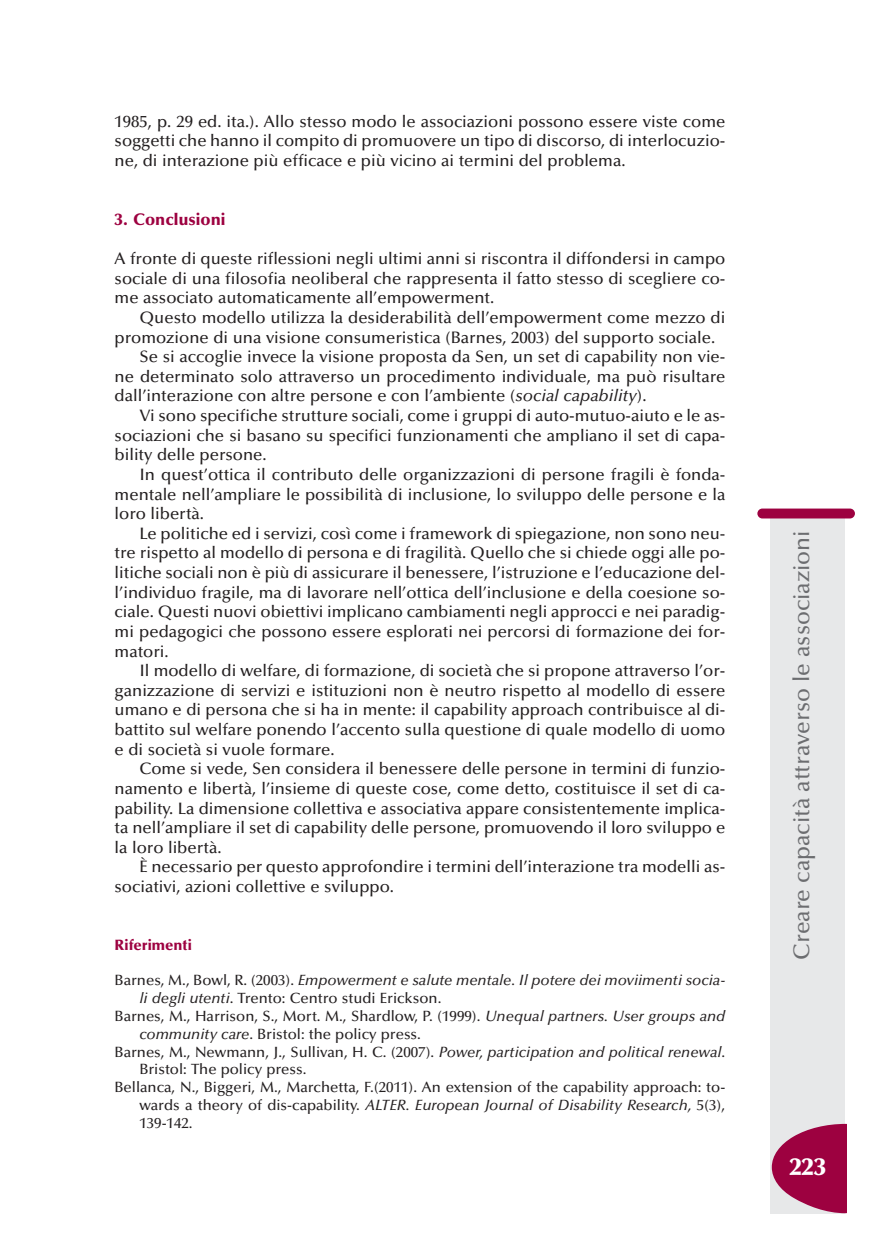
<style>
.page{position:relative;width:869px;height:1241px;background:#fff}
.page>*{position:absolute;margin:0;border:0;box-sizing:border-box;transform-origin:0 0}
.t1{font:900 24.5px "Optima";color:#fff}
.t2{font:500 22.75px "Optima";color:#6c6d70}
.t3{font:500 16.62px/19.6px "Optima";color:#231f20;text-align:justify}
.t4{font:900 16.62px "Optima";color:#9d0140}
.t5{font:500 14.88px "Optima";color:#231f20}
.t6{font:italic 500 14.88px "Optima";color:#231f20}
.t7{font:900 14.88px "Optima";color:#9d0140}
.s1{font-style:italic}
.s2{font-style:normal}
</style>
<div class="page">
<div style="left:770px;top:516px;width:74px;height:697px;background:#e7e8e9"></div>
<div style="left:757px;top:508px;width:97px;height:10px;background:#9d0140;border-radius:5px"></div>
<svg style="left:771px;top:1123px;width:75px;height:89px"></svg>
<p class="t3" style="left:115px;top:113px;width:612px">1985, p. 29 ed. ita.). Allo stesso modo le associazioni possono essere viste come soggetti che hanno il compito di promuovere un tipo di discorso, di interlocuzio&shy;ne, di interazione più efficace e più vicino ai termini del problema.</p>
<p class="t4" style="left:115px;top:212px;width:112px">3. Conclusioni</p>
<p class="t3" style="left:115px;top:250px;width:612px">A fronte di queste riflessioni negli ultimi anni si riscontra il diffondersi in campo sociale di una filosofia neoliberal che rappresenta il fatto stesso di scegliere co&shy;me associato automaticamente all’empowerment.</p>
<p class="t3" style="left:139px;top:309px;width:587px">Questo modello utilizza la desiderabilità dell’empowerment come mezzo di</p>
<p class="t3" style="left:115px;top:329px;width:602px">promozione di una visione consumeristica (Barnes, 2003) del supporto sociale.</p>
<p class="t3" style="left:139px;top:348px;width:587px">Se si accoglie invece la visione proposta da Sen, un set di capability non vie-</p>
<p class="t3" style="left:115px;top:368px;width:612px">ne determinato solo attraverso un procedimento individuale, ma può risultare</p>
<p class="t3" style="left:115px;top:387px;width:533px">dall’interazione con altre persone e con l’ambiente (<span class="s1">social capability</span>).</p>
<p class="t3" style="left:139px;top:407px;width:587px">Vi sono specifiche strutture sociali, come i gruppi di auto-mutuo-aiuto e le as-</p>
<p class="t3" style="left:115px;top:427px;width:612px">sociazioni che si basano su specifici funzionamenti che ampliano il set di capa-</p>
<p class="t3" style="left:115px;top:446px;width:153px">bility delle persone.</p>
<p class="t3" style="left:139px;top:466px;width:587px">In quest’ottica il contributo delle organizzazioni di persone fragili è fonda-</p>
<p class="t3" style="left:115px;top:486px;width:612px">mentale nell’ampliare le possibilità di inclusione, lo sviluppo delle persone e la</p>
<p class="t3" style="left:115px;top:505px;width:91px">loro libertà.</p>
<p class="t3" style="left:139px;top:525px;width:587px">Le politiche ed i servizi, così come i framework di spiegazione, non sono neu-</p>
<p class="t3" style="left:115px;top:544px;width:612px">tre rispetto al modello di persona e di fragilità. Quello che si chiede oggi alle po-</p>
<p class="t3" style="left:115px;top:564px;width:612px">litiche sociali non è più di assicurare il benessere, l’istruzione e l’educazione del-</p>
<p class="t3" style="left:115px;top:584px;width:612px">l’individuo fragile, ma di lavorare nell’ottica dell’inclusione e della coesione so-</p>
<p class="t3" style="left:115px;top:603px;width:612px">ciale. Questi nuovi obiettivi implicano cambiamenti negli approcci e nei paradig-</p>
<p class="t3" style="left:114px;top:623px;width:612px">mi pedagogici che possono essere esplorati nei percorsi di formazione dei for-</p>
<p class="t3" style="left:114px;top:642px;width:56px">matori.</p>
<p class="t3" style="left:139px;top:662px;width:587px">Il modello di welfare, di formazione, di società che si propone attraverso l’or-</p>
<p class="t3" style="left:114px;top:682px;width:612px">ganizzazione di servizi e istituzioni non è neutro rispetto al modello di essere</p>
<p class="t3" style="left:114px;top:701px;width:612px">umano e di persona che si ha in mente: il capability approach contribuisce al di-</p>
<p class="t3" style="left:114px;top:721px;width:612px">battito sul welfare ponendo l’accento sulla questione di quale modello di uomo</p>
<p class="t3" style="left:114px;top:740px;width:221px">e di società si vuole formare.</p>
<p class="t3" style="left:139px;top:760px;width:587px">Come si vede, Sen considera il benessere delle persone in termini di funzio-</p>
<p class="t3" style="left:114px;top:780px;width:612px">namento e libertà, l’insieme di queste cose, come detto, costituisce il set di ca-</p>
<p class="t3" style="left:114px;top:799px;width:612px">pability. La dimensione collettiva e associativa appare consistentemente implica-</p>
<p class="t3" style="left:114px;top:819px;width:612px">ta nell’ampliare il set di capability delle persone, promuovendo il loro sviluppo e</p>
<p class="t3" style="left:114px;top:839px;width:108px">la loro libertà.</p>
<p class="t3" style="left:139px;top:858px;width:587px">È necessario per questo approfondire i termini dell’interazione tra modelli as-</p>
<p class="t3" style="left:114px;top:878px;width:281px">sociativi, azioni collettive e sviluppo.</p>
<p class="t7" style="left:115px;top:938px;width:79px">Riferimenti</p>
<p class="t6" style="left:115px;top:974px;width:612px"><span class="s2">Barnes, M., Bowl, R. (2003).</span> Empowerment e salute mentale. Il potere dei moviimenti socia-</p>
<p class="t5" style="left:139px;top:992px;width:303px"><span class="s1">li degli utenti</span>. Trento: Centro studi Erickson.</p>
<p class="t5" style="left:114px;top:1009px;width:612px">Barnes, M., Harrison, S., Mort. M., Shardlow, P. (1999). <span class="s1">Unequal partners. User groups and</span></p>
<p class="t5" style="left:139px;top:1027px;width:283px"><span class="s1">community care</span>. Bristol: the policy press.</p>
<p class="t5" style="left:114px;top:1045px;width:612px">Barnes, M., Newmann, J., Sullivan, H. C. (2007). <span class="s1">Power, participation and political renewal</span>.</p>
<p class="t5" style="left:139px;top:1063px;width:168px">Bristol: The policy press.</p>
<p class="t5" style="left:114px;top:1081px;width:612px">Bellanca, N., Biggeri, M., Marchetta, F.(2011). An extension of the capability approach: to-</p>
<p class="t6" style="left:139px;top:1099px;width:587px"><span class="s2">wards a theory of dis-capability.</span> ALTER. European Journal of Disability Research, <span class="s2">5(3),</span></p>
<p class="t5" style="left:139px;top:1116px;width:55px">139-142.</p>
<h2 class="t2" style="left:792px;top:959px;width:430px;rotate:-90deg">Creare capacità attraverso le associazioni</h2>
<h1 class="t1" style="left:789px;top:1156px;width:38px">223</h1>
</div>
